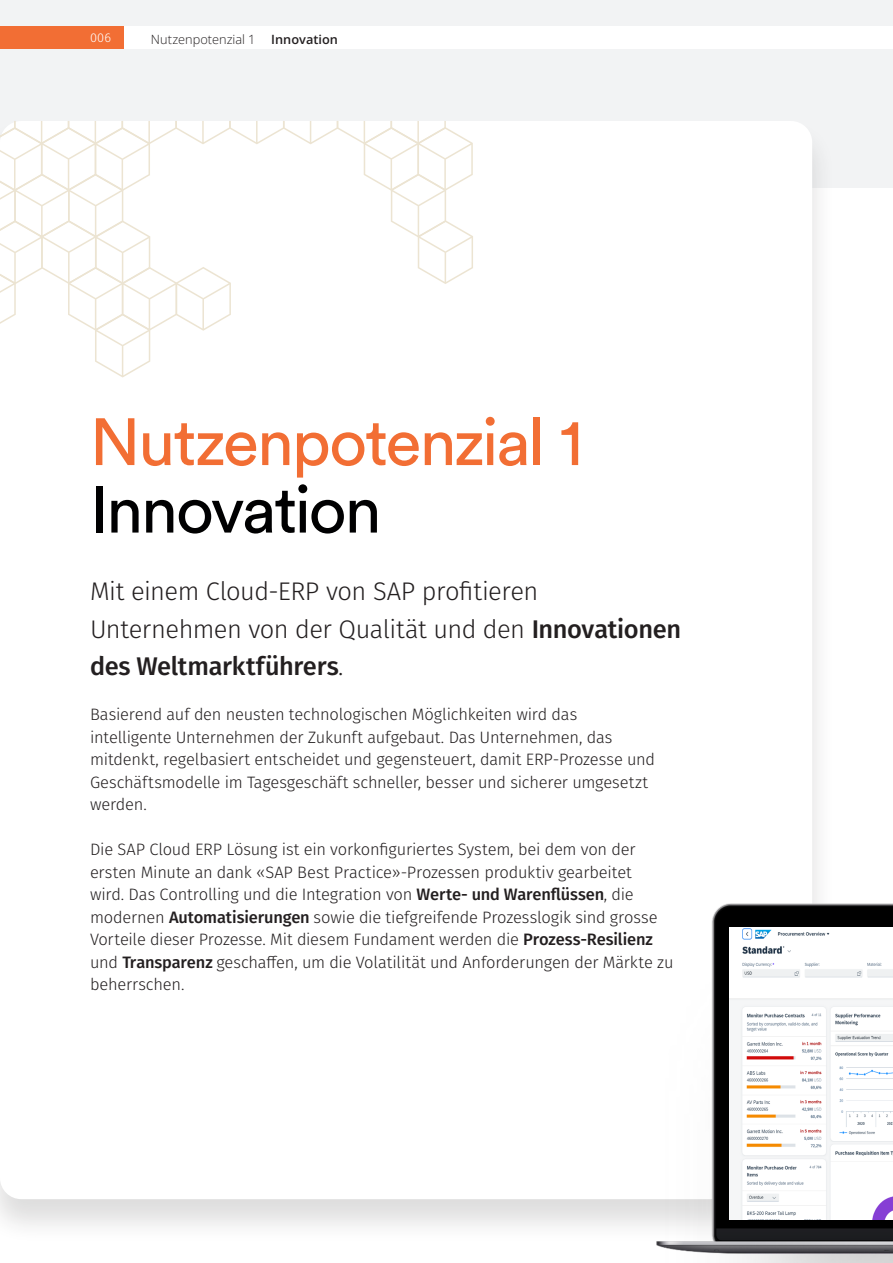
<style>
.page{position:relative;width:893px;height:1263px;background:#fff}
.page>*{position:absolute;margin:0;border:0;box-sizing:border-box;transform-origin:0 0}
.Headline_27_31_Left{font:66px "Circular Std";letter-spacing:-.035em;color:#f26e34}
.Headline_27_31_Left-2{font:66px "Circular Std";letter-spacing:-.035em;color:#000001}
.Copy_Text_08_14_Full{font:300 25.5px/37.5px "Fira Sans";letter-spacing:-.02em;color:#231f20}
.Copy_Text_08_14_Full-2{font:300 16.5px/22.5px "Fira Sans";letter-spacing:-.01em;color:#231f20}
.Copy_Text_08_14_Righ{font:12.75px "Open Sans";letter-spacing:.005em;color:#231f20}
.t1{font:300 12.75px "Fira Sans";color:#fff}
.s1{font-weight:600}
.s2{font-weight:500}
</style>
<div class="page">
<div style="left:0;top:0;width:893px;height:188px;background:#f2f3f4"></div>
<div style="left:0;top:118px;width:836px;height:1126px;background:#231f20;opacity:.15"></div>
<div style="left:0;top:121px;width:812px;height:1078px;background:#fff;border-radius:21px"></div>
<svg style="left:0;top:121px;width:473px;height:256px"></svg>
<div style="left:0;top:26px;width:124px;height:23px;background:#f26e34"></div>
<div style="left:124px;top:26px;width:769px;height:23px;background:#fff"></div>
<img style="left:583px;top:1199px;width:310px;height:64px">
<img style="left:642px;top:900px;width:251px;height:357px">
<img style="left:730px;top:927px;width:163px;height:292px">
<p class="Copy_Text_08_14_Righ" style="left:146px;top:26px;width:58px">Einleitung</p>
<p class="t1" style="left:90px;top:28px;width:23px">006</p>
<p class="Copy_Text_08_14_Righ" style="left:151px;top:30px;width:189px">Nutzenpotenzial 1 <span class="s1">Innovation</span></p>
<p class="Headline_27_31_Left" style="left:90px;top:402px;width:495px">Nutzenpotenzial 1</p>
<p class="Headline_27_31_Left-2" style="left:90px;top:469px;width:293px">Innovation</p>
<p class="Copy_Text_08_14_Full" style="left:90px;top:572px;width:593px">Mit einem Cloud-ERP von SAP profitieren<br>Unternehmen von der Qualität und den <span class="s2">Innovationen des Weltmarktführers</span>.</p>
<p class="Copy_Text_08_14_Full-2" style="left:90px;top:703px;width:567px">Basierend auf den neusten technologischen Möglichkeiten wird das intelligente Unternehmen der Zukunft aufgebaut. Das Unternehmen, das mitdenkt, regelbasiert entscheidet und gegensteuert, damit ERP-Prozesse und Geschäftsmodelle im Tagesgeschäft schneller, besser und sicherer umgesetzt werden.</p>
<p class="Copy_Text_08_14_Full-2" style="left:90px;top:838px;width:585px">Die SAP Cloud ERP Lösung ist ein vorkonfiguriertes System, bei dem von der ersten Minute an dank «SAP Best Practice»-Prozessen produktiv gearbeitet<br>wird. Das Controlling und die Integration von <span class="s2">Werte- und Warenflüssen</span>, die modernen <span class="s2">Automatisierungen</span> sowie die tiefgreifende Prozesslogik sind grosse Vorteile dieser Prozesse. Mit diesem Fundament werden die <span class="s2">Prozess-Resilienz </span>und <span class="s2">Transparenz</span> geschaffen, um die Volatilität und Anforderungen der Märkte zu beherrschen.</p>
</div>
